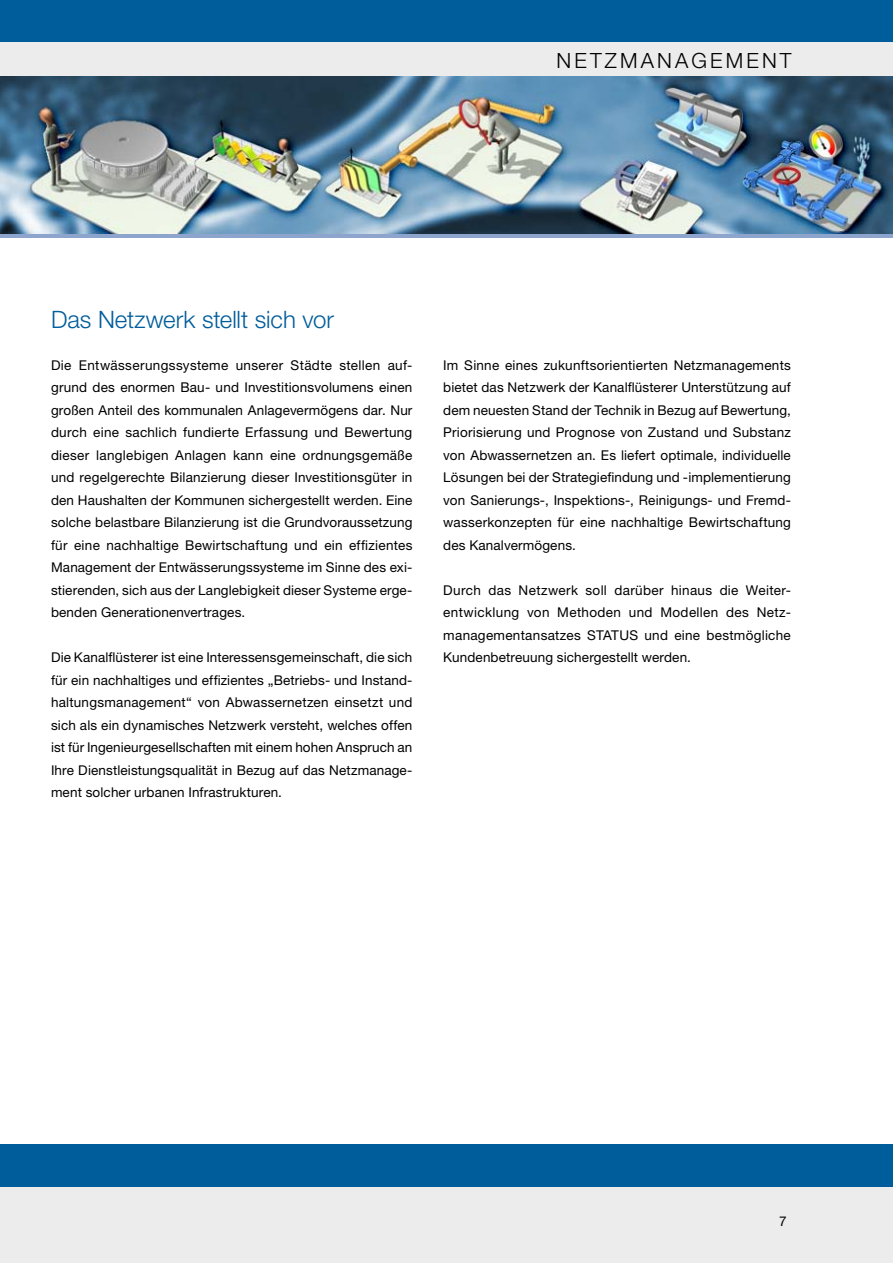
<style>
.page{position:relative;width:893px;height:1263px;background:#fff}
.page>*{position:absolute;margin:0;border:0;box-sizing:border-box;transform-origin:0 0}
.Überschrift_1{font:300 24px "Helvetica Neue";letter-spacing:-.005em;color:#005d9c}
.Hauptkategorie_recht{font:300 21px "Helvetica Neue";letter-spacing:.15em;color:#000}
.Fußzeile_rechts{font:13.5px/22.5px "Helvetica Neue";letter-spacing:.01em;color:#000;text-align:justify}
</style>
<div class="page">
<div style="left:0;top:0;width:893px;height:43px;background:#005d9c"></div>
<div style="left:0;top:1186px;width:893px;height:77px;background:#ececed"></div>
<div style="left:0;top:1144px;width:893px;height:42px;background:#005d9c"></div>
<div style="left:0;top:43px;width:893px;height:34px;background:#ececed"></div>
<svg style="left:0;top:233px;width:893px;height:4px;background:#839dc0"></svg>
<img style="left:0;top:76px;width:893px;height:157px">
<p class="Hauptkategorie_recht" style="left:557px;top:47px;width:237px">NETZMANAGEMENT</p>
<p class="Überschrift_1" style="left:51px;top:305px;width:285px">Das Netzwerk stellt sich vor</p>
<p class="Fußzeile_rechts" style="left:51px;top:354px;width:363px">Die Entwässerungssysteme unserer Städte stellen auf&shy;grund des enormen Bau- und Investitionsvolumens einen großen Anteil des kommunalen Anlagevermögens dar. Nur durch eine sachlich fundierte Erfassung und Bewertung dieser langlebigen Anlagen kann eine ordnungsgemäße und regelgerechte Bilanzierung dieser Investitionsgüter in den Haushalten der Kommunen sichergestellt werden. Eine solche belastbare Bilanzierung ist die Grundvoraussetzung für eine nachhaltige Bewirtschaftung und ein effizientes Management der Entwässerungssysteme im Sinne des exi&shy;stierenden, sich aus der Langlebigkeit dieser Systeme erge&shy;benden Generationenvertrages.</p>
<p class="Fußzeile_rechts" style="left:51px;top:646px;width:363px">Die Kanalflüsterer ist eine Interessensgemeinschaft, die sich für ein nachhaltiges und effizientes „Betriebs- und Instand&shy;haltungsmanagement“ von Abwassernetzen einsetzt und sich als ein dynamisches Netzwerk versteht, welches offen ist für Ingenieurgesellschaften mit einem hohen Anspruch an Ihre Dienstleistungsqualität in Bezug auf das Netzmanage&shy;ment solcher urbanen Infrastrukturen.</p>
<p class="Fußzeile_rechts" style="left:443px;top:354px;width:349px">Im Sinne eines zukunftsorientierten Netzmanagements bietet das Netzwerk der Kanalflüsterer Unterstützung auf dem neuesten Stand der Technik in Bezug auf Bewertung, Priorisierung und Prognose von Zustand und Substanz von Abwassernetzen an. Es liefert optimale, individuelle Lösungen bei der Strategiefindung und -implementierung von Sanierungs-, Inspektions-, Reinigungs- und Fremd&shy;wasserkonzepten für eine nachhaltige Bewirtschaftung des Kanalvermögens.</p>
<p class="Fußzeile_rechts" style="left:443px;top:579px;width:349px">Durch das Netzwerk soll darüber hinaus die Weiter&shy;entwicklung von Methoden und Modellen des Netz&shy;managementansatzes STATUS und eine bestmögliche Kundenbetreuung sichergestellt werden.</p>
<p class="Fußzeile_rechts" style="left:779px;top:1209px;width:9px">7</p>
</div>
